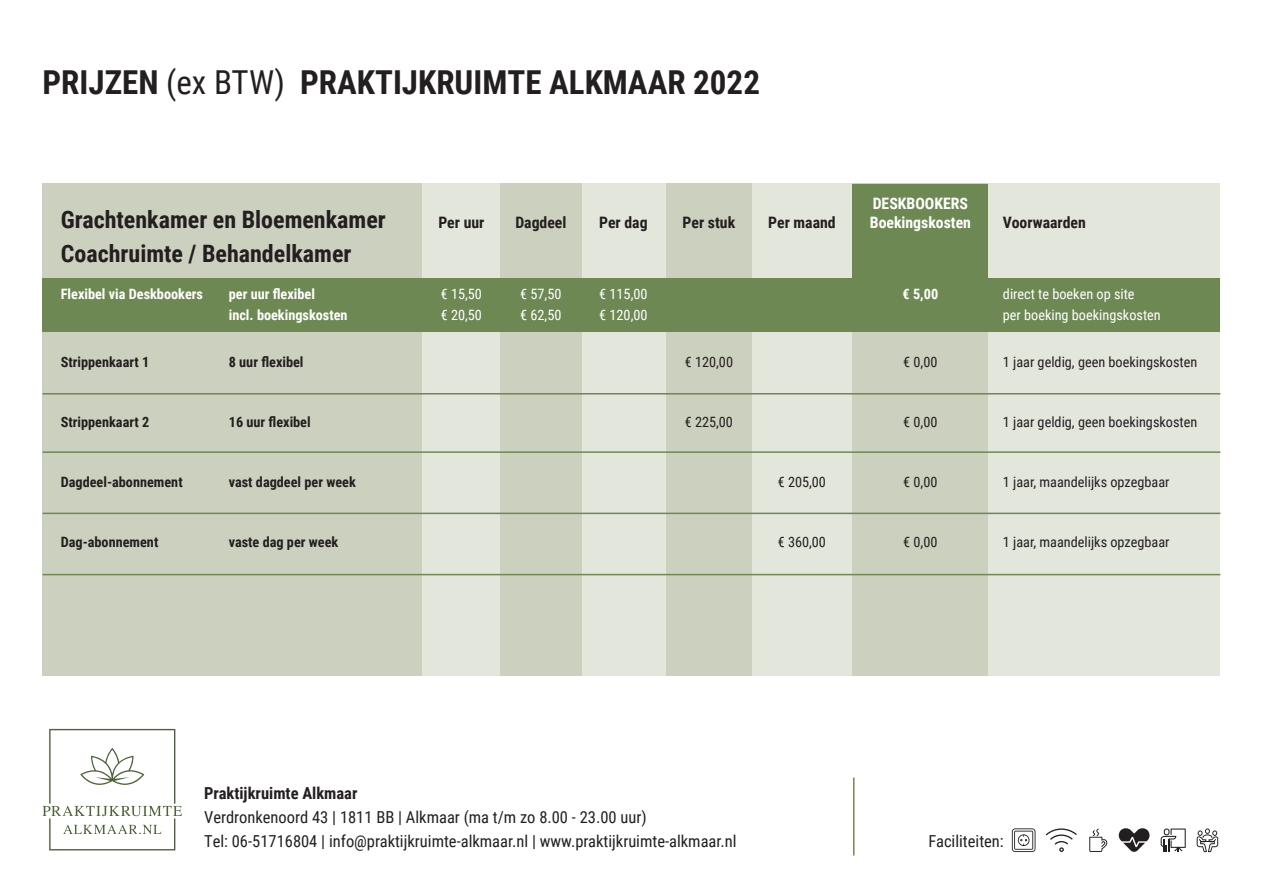
<style>
.page{position:relative;width:1263px;height:893px;background:#fff}
.page>*{position:absolute;margin:0;border:0;box-sizing:border-box;transform-origin:0 0}
.t1{font:700 33px "Roboto Condensed";color:#231f20}
.t2{font:700 24px/33.6px "Roboto Condensed";color:#231f20}
.t3{font:16.5px/24px "Roboto Condensed";color:#231f20}
.t4{font:700 16.5px "Roboto Condensed";color:#231f20}
.t5{font:700 15.75px "Roboto Condensed";color:#231f20}
.t6{font:700 15.75px "Roboto Condensed";color:#fff}
.t7{font:14.25px "Roboto Condensed";color:#231f20}
.t8{font:700 14.25px "Roboto Condensed";color:#231f20}
.t9{font:14.25px "Roboto Condensed";color:#fff}
.t10{font:700 14.25px "Roboto Condensed";color:#fff}
.s1{font-weight:400}
</style>
<div class="page">
<div style="left:752px;top:184px;width:101px;height:492px;background:#e3e6db"></div>
<div style="left:987px;top:184px;width:233px;height:492px;background:#e3e6db"></div>
<div style="left:582px;top:184px;width:85px;height:492px;background:#e3e6db"></div>
<div style="left:422px;top:184px;width:78px;height:492px;background:#e3e6db"></div>
<div style="left:852px;top:184px;width:135px;height:492px;background:#cbd1be"></div>
<div style="left:667px;top:184px;width:85px;height:492px;background:#cbd1be"></div>
<div style="left:500px;top:184px;width:82px;height:492px;background:#cbd1be"></div>
<div style="left:43px;top:184px;width:379px;height:492px;background:#cbd1be"></div>
<div style="left:43px;top:279px;width:1177px;height:53px;background:#6e8854"></div>
<div style="left:852px;top:184px;width:135px;height:97px;background:#6e8854"></div>
<hr style="left:43px;top:393px;width:1177px;height:1px;background:#6e8854">
<hr style="left:43px;top:451px;width:1177px;height:2px;background:#6e8854">
<hr style="left:43px;top:513px;width:1177px;height:1px;background:#6e8854">
<hr style="left:43px;top:574px;width:1177px;height:1px;background:#6e8854">
<svg style="left:43px;top:729px;width:139px;height:121px"></svg>
<svg style="left:1118px;top:828px;width:32px;height:24px"></svg>
<svg style="left:1012px;top:828px;width:23px;height:24px"></svg>
<svg style="left:1046px;top:828px;width:31px;height:24px"></svg>
<svg style="left:1089px;top:828px;width:18px;height:24px"></svg>
<svg style="left:1160px;top:828px;width:26px;height:24px"></svg>
<svg style="left:1197px;top:828px;width:21px;height:24px"></svg>
<hr style="left:853px;top:777px;width:1px;height:78px;background:#6e8854">
<h1 class="t1" style="left:43px;top:59px;width:719px">PRIJZEN <span class="s1">(ex BTW)</span> PRAKTIJKRUIMTE ALKMAAR 2022</h1>
<h2 class="t2" style="left:61px;top:202px;width:327px">Grachtenkamer en Bloemenkamer<br>Coachruimte / Behandelkamer</h2>
<p class="t6" style="left:873px;top:192px;width:97px">DESKBOOKERS</p>
<p class="t5" style="left:438px;top:211px;width:48px">Per uur</p>
<p class="t5" style="left:515px;top:211px;width:53px">Dagdeel</p>
<p class="t5" style="left:599px;top:211px;width:50px">Per dag</p>
<p class="t5" style="left:683px;top:211px;width:54px">Per stuk</p>
<p class="t5" style="left:768px;top:211px;width:69px">Per maand</p>
<p class="t6" style="left:870px;top:211px;width:103px">Boekingskosten</p>
<p class="t5" style="left:1003px;top:211px;width:84px">Voorwaarden</p>
<p class="t10" style="left:61px;top:284px;width:144px">Flexibel via Deskbookers</p>
<p class="t10" style="left:229px;top:284px;width:88px">per uur flexibel</p>
<p class="t9" style="left:441px;top:284px;width:43px">€ 15,50</p>
<p class="t9" style="left:520px;top:284px;width:43px">€ 57,50</p>
<p class="t9" style="left:599px;top:284px;width:50px">€ 115,00</p>
<p class="t10" style="left:902px;top:284px;width:37px">€ 5,00</p>
<p class="t9" style="left:1003px;top:284px;width:133px">direct te boeken op site</p>
<p class="t10" style="left:229px;top:305px;width:120px">incl. boekingskosten</p>
<p class="t9" style="left:441px;top:305px;width:43px">€ 20,50</p>
<p class="t9" style="left:520px;top:305px;width:43px">€ 62,50</p>
<p class="t9" style="left:599px;top:305px;width:50px">€ 120,00</p>
<p class="t9" style="left:1003px;top:305px;width:159px">per boeking boekingskosten</p>
<p class="t8" style="left:61px;top:352px;width:90px">Strippenkaart 1</p>
<p class="t8" style="left:229px;top:352px;width:76px">8 uur flexibel</p>
<p class="t7" style="left:685px;top:352px;width:50px">€ 120,00</p>
<p class="t7" style="left:903px;top:352px;width:36px">€ 0,00</p>
<p class="t7" style="left:1003px;top:352px;width:196px">1 jaar geldig, geen boekingskosten</p>
<p class="t8" style="left:61px;top:412px;width:90px">Strippenkaart 2</p>
<p class="t8" style="left:229px;top:412px;width:83px">16 uur flexibel</p>
<p class="t7" style="left:685px;top:412px;width:50px">€ 225,00</p>
<p class="t7" style="left:903px;top:412px;width:36px">€ 0,00</p>
<p class="t7" style="left:1003px;top:412px;width:196px">1 jaar geldig, geen boekingskosten</p>
<p class="t8" style="left:61px;top:472px;width:123px">Dagdeel-abonnement</p>
<p class="t8" style="left:229px;top:472px;width:129px">vast dagdeel per week</p>
<p class="t7" style="left:778px;top:472px;width:50px">€ 205,00</p>
<p class="t7" style="left:903px;top:472px;width:36px">€ 0,00</p>
<p class="t7" style="left:1003px;top:472px;width:168px">1 jaar, maandelijks opzegbaar</p>
<p class="t8" style="left:61px;top:532px;width:99px">Dag-abonnement</p>
<p class="t8" style="left:229px;top:532px;width:111px">vaste dag per week</p>
<p class="t7" style="left:778px;top:532px;width:50px">€ 360,00</p>
<p class="t7" style="left:903px;top:532px;width:36px">€ 0,00</p>
<p class="t7" style="left:1003px;top:532px;width:168px">1 jaar, maandelijks opzegbaar</p>
<p class="t4" style="left:204px;top:782px;width:155px">Praktijkruimte Alkmaar</p>
<p class="t3" style="left:204px;top:804px;width:534px">Verdronkenoord 43 | 1811 BB | Alkmaar (ma t/m zo 8.00 - 23.00 uur)<br>Tel: 06-51716804 | info@praktijkruimte-alkmaar.nl | www.praktijkruimte-alkmaar.nl</p>
<p class="t3" style="left:928px;top:828px;width:77px">Faciliteiten:</p>
</div>
